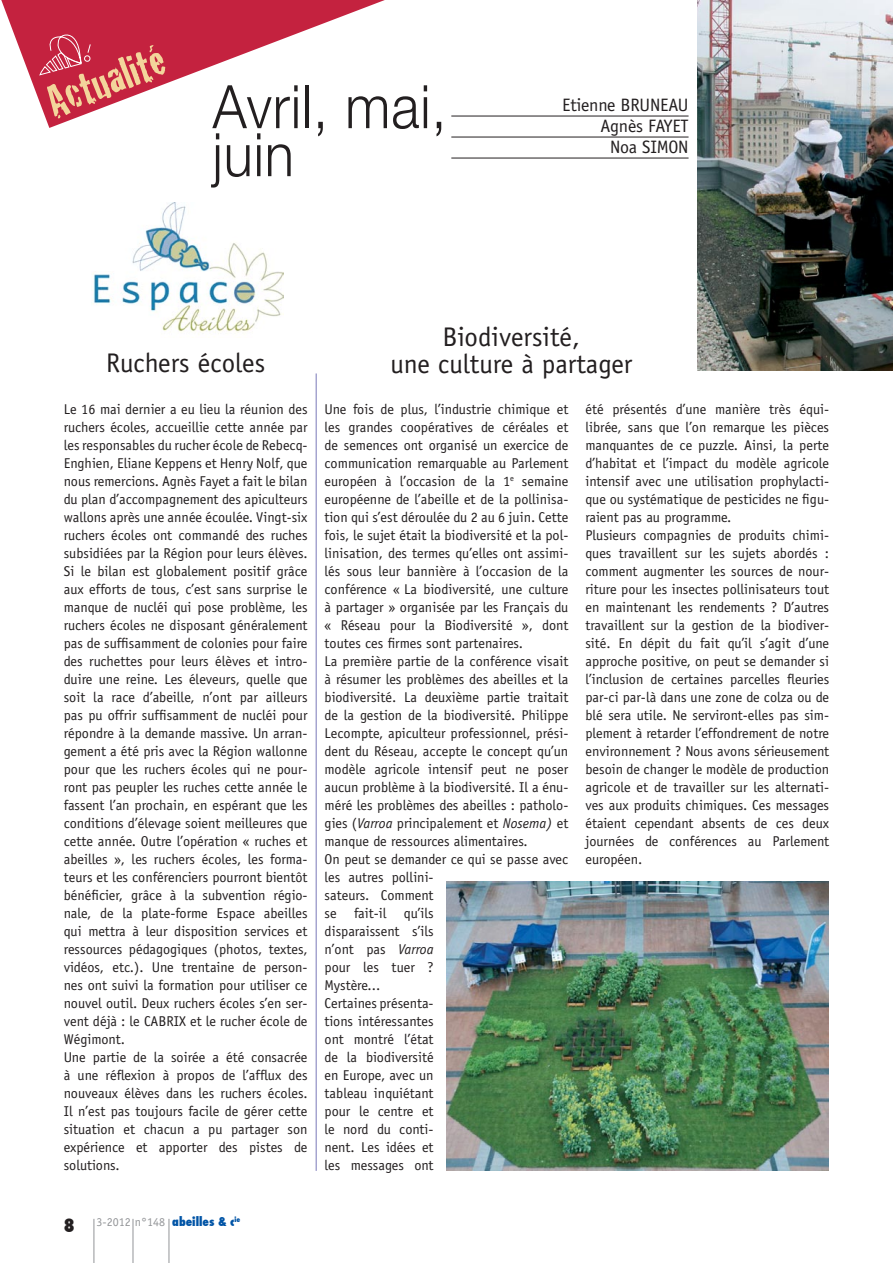
<style>
.page{position:relative;width:893px;height:1263px;background:#fff}
.page>*{position:absolute;margin:0;border:0;box-sizing:border-box;transform-origin:0 0}
.t1{font:300 60px/48px "Helvetica Neue";letter-spacing:.02em;color:#231f20;scale:.9 1}
.t2{font:45px "Cracked";color:#f3d59b}
.t3{font:27px/27px "Officina Sans";color:#231f20;text-align:center}
.t4{font:18px "Officina Sans";letter-spacing:-.01em;color:#231f20}
.t5{font:800 condensed 18px "Futura";color:#231f20}
.t6{font:14.25px/18px "Officina Sans";color:#231f20;text-align:justify}
.t7{font:12px "Officina Sans";color:#939598}
.s1{font-style:italic}
.s2{font-family:"Futura";font-weight:800;font-stretch:condensed;color:#0054a6}
</style>
<div class="page">
<hr style="left:133px;top:1219px;width:1px;height:44px;background:#939598">
<hr style="left:169px;top:1219px;width:1px;height:44px;background:#939598">
<hr style="left:94px;top:1219px;width:1px;height:44px;background:#939598">
<img style="left:697px;top:0;width:196px;height:371px">
<svg style="left:1px;top:0;width:453px;height:128px"></svg>
<hr style="left:451px;top:116px;width:237px;height:1px;background:#231f20">
<hr style="left:451px;top:137px;width:237px;height:1px;background:#231f20">
<hr style="left:451px;top:158px;width:237px;height:1px;background:#231f20">
<svg style="left:39px;top:34px;width:52px;height:42px"></svg>
<img style="left:446px;top:881px;width:383px;height:289px">
<hr style="left:316px;top:373px;width:1px;height:798px;background:#7a78b8">
<img style="left:93px;top:202px;width:190px;height:133px">
<p class="t2" style="left:36px;top:70px;width:125px;rotate:-21deg">Actualité</p>
<p class="t1" style="left:213px;top:82px;width:261px">Avril, mai, juin</p>
<p class="t4" style="left:562px;top:95px;width:128px">Etienne BRUNEAU</p>
<p class="t4" style="left:601px;top:116px;width:89px">Agnès FAYET</p>
<p class="t4" style="left:610px;top:137px;width:80px">Noa SIMON</p>
<p class="t3" style="left:106px;top:349px;width:161px">Ruchers écoles</p>
<p class="t6" style="left:64px;top:400px;width:245px">Le 16 mai dernier a eu lieu la réunion des ruchers écoles, accueillie cette année par les responsables du rucher école de Rebecq-Enghien, Eliane Keppens et Henry Nolf, que nous remercions. Agnès Fayet a fait le bilan du plan d’accompagnement des apiculteurs wallons après une année écoulée. Vingt-six ruchers écoles ont commandé des ruches subsidiées par la Région pour leurs élèves.<br>Si le bilan est globalement positif grâce aux efforts de tous, c’est sans surprise le manque de nucléi qui pose problème, les ruchers écoles ne disposant généralement pas de suffisamment de colonies pour faire des ruchettes pour leurs élèves et intro&shy;duire une reine. Les éleveurs, quelle que soit la race d’abeille, n’ont par ailleurs pas pu offrir suffisamment de nucléi pour répondre à la demande massive. Un arran&shy;gement a été pris avec la Région wallonne pour que les ruchers écoles qui ne pour&shy;ront pas peupler les ruches cette année le fassent l’an prochain, en espérant que les conditions d’élevage soient meilleures que cette année. Outre l’opération « ruches et abeilles », les ruchers écoles, les forma&shy;teurs et les conférenciers pourront bientôt bénéficier, grâce à la subvention régio&shy;nale, de la plate-forme Espace abeilles qui mettra à leur disposition services et ressources pédagogiques (photos, textes, vidéos, etc.). Une trentaine de person&shy;nes ont suivi la formation pour utiliser ce nouvel outil. Deux ruchers écoles s’en ser&shy;vent déjà : le CABRIX et le rucher école de Wégimont.</p>
<p class="t6" style="left:64px;top:1048px;width:245px">Une partie de la soirée a été consacrée à une réflexion à propos de l’afflux des nouveaux élèves dans les ruchers écoles.<br>Il n’est pas toujours facile de gérer cette situation et chacun a pu partager son expérience et apporter des pistes de solutions.</p>
<p class="t3" style="left:390px;top:323px;width:244px">Biodiversité,<br>une culture à partager</p>
<p class="t6" style="left:325px;top:400px;width:245px">Une fois de plus, l’industrie chimique et les grandes coopératives de céréales et de semences ont organisé un exercice de communication remarquable au Parlement européen à l’occasion de la 1<sup>e</sup> semaine européenne de l’abeille et de la pollinisa&shy;tion qui s’est déroulée du 2 au 6 juin. Cette fois, le sujet était la biodiversité et la pol&shy;linisation, des termes qu’elles ont assimi&shy;lés sous leur bannière à l’occasion de la conférence « La biodiversité, une culture à partager » organisée par les Français du « Réseau pour la Biodiversité », dont toutes ces firmes sont partenaires.</p>
<p class="t6" style="left:325px;top:652px;width:245px">La première partie de la conférence visait à résumer les problèmes des abeilles et la biodiversité. La deuxième partie traitait de la gestion de la biodiversité. Philippe Lecompte, apiculteur professionnel, prési&shy;dent du Réseau, accepte le concept qu’un modèle agricole intensif peut ne poser aucun problème à la biodiversité. Il a énu&shy;méré les problèmes des abeilles : patholo&shy;gies (<span class="s1">Varroa</span> principalement et <span class="s1">Nosema)</span> et manque de ressources alimentaires.</p>
<p class="t6" style="left:325px;top:850px;width:245px;text-align:left">On peut se demander ce qui se passe avec les autres pollini-<br>sateurs. Comment<br>se fait-il qu’ils<br>disparaissent s’ils<br>n’ont pas <span class="s1">Varroa<br></span>pour les tuer ?<br>Mystère...</p>
<p class="t6" style="left:325px;top:994px;width:111px">Certaines présenta&shy;tions intéressantes ont montré l’état de la biodiversité en Europe, avec un tableau inquiétant pour le centre et le nord du conti&shy;nent. Les idées et les messages ont</p>
<p class="t6" style="left:585px;top:400px;width:245px">été présentés d’une manière très équi&shy;librée, sans que l’on remarque les pièces manquantes de ce puzzle. Ainsi, la perte d’habitat et l’impact du modèle agricole intensif avec une utilisation prophylacti&shy;que ou systématique de pesticides ne figu&shy;raient pas au programme.</p>
<p class="t6" style="left:585px;top:526px;width:245px">Plusieurs compagnies de produits chimi&shy;ques travaillent sur les sujets abordés : comment augmenter les sources de nour&shy;riture pour les insectes pollinisateurs tout en maintenant les rendements ? D’autres travaillent sur la gestion de la biodiver&shy;sité. En dépit du fait qu’il s’agit d’une approche positive, on peut se demander si l’inclusion de certaines parcelles fleuries par-ci par-là dans une zone de colza ou de blé sera utile. Ne serviront-elles pas sim&shy;plement à retarder l’effondrement de notre environnement ? Nous avons sérieusement besoin de changer le modèle de production agricole et de travailler sur les alternati&shy;ves aux produits chimiques. Ces messages étaient cependant absents de ces deux journées de conférences au Parlement européen.</p>
<p class="t5" style="left:64px;top:1213px;width:12px">8</p>
<p class="t7" style="left:97px;top:1215px;width:145px">3-2012 n°148 <span class="s2">abeilles &amp; c</span><sup>ie</sup></p>
</div>
